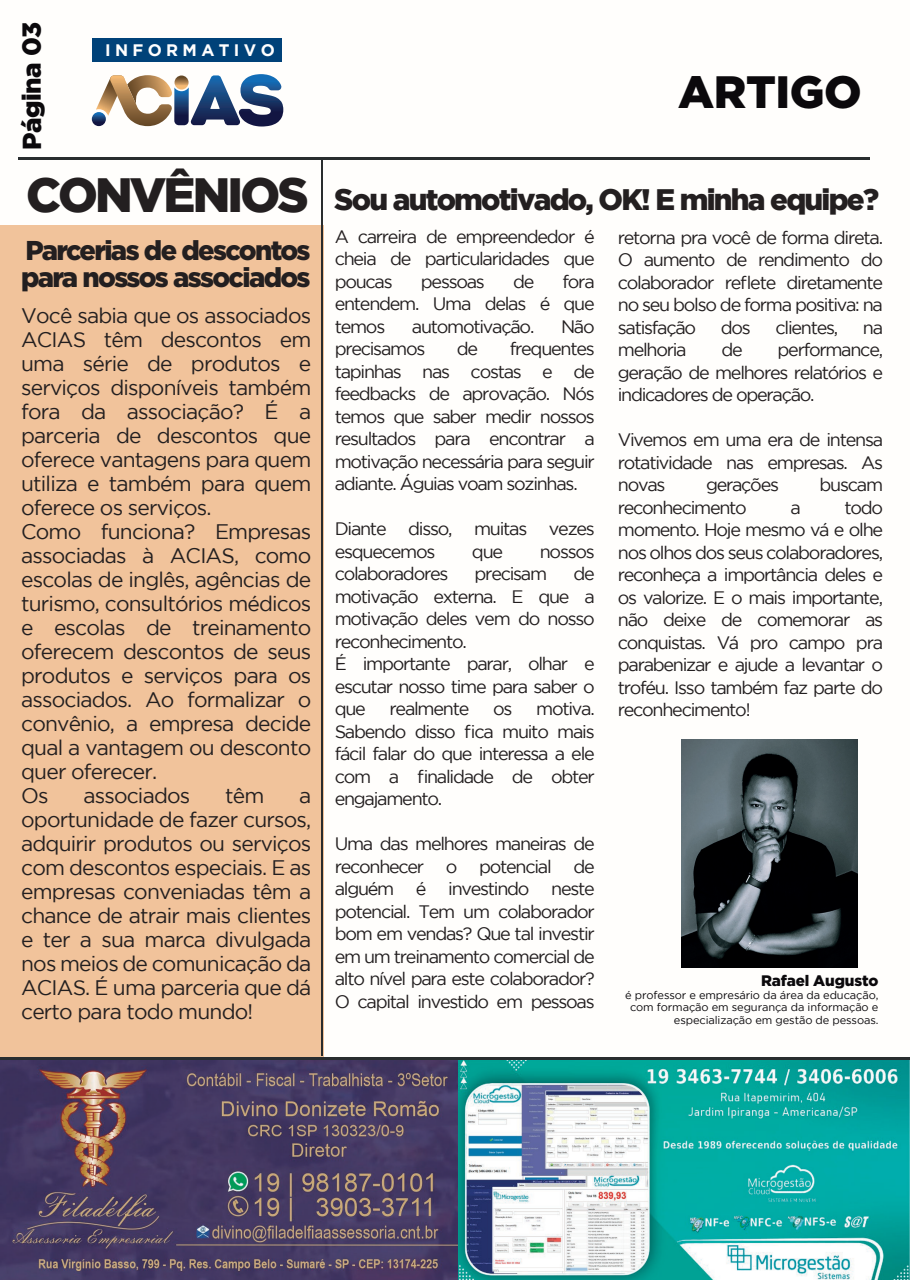
<style>
.page{position:relative;width:910px;height:1280px;background:#fff}
.page>*{position:absolute;margin:0;border:0;box-sizing:border-box;transform-origin:0 0}
.t1{font:900 48px "Gotham";letter-spacing:-.06em;color:#231f20}
.t2{font:900 45.3px "Gotham";letter-spacing:-.01em;color:#0b090c}
.t3{font:900 29.55px "Gotham";letter-spacing:-.06em;color:#231f20}
.t4{font:900 27.3px/27.3px "Gotham";letter-spacing:-.06em;color:#231f20}
.t5{font:900 25.95px "Gotham";letter-spacing:-.025em;color:#0b090c}
.t6{font:21px/24px "Gotham";letter-spacing:-.04em;color:#231f20}
.t7{font:18px/22.5px "Gotham";letter-spacing:-.07em;color:#231f20;text-align:justify}
.t8{font:700 16.65px "Gotham";letter-spacing:.26em;color:#fff}
.t9{font:900 15.15px "Gotham";letter-spacing:-.01em;color:#0b090c}
.t10{font:11.1px/12.5px "Gotham";letter-spacing:-.01em;color:#0b090c;text-align:right}
</style>
<div class="page">
<div style="left:1px;top:225px;width:323px;height:914px;background:#f1c39b"></div>
<img style="left:0;top:1060px;width:459px;height:220px">
<img style="left:459px;top:1060px;width:451px;height:220px">
<hr style="left:321px;top:159px;width:2px;height:896px;background:#292d2f">
<div style="left:93px;top:38px;width:189px;height:24px;background:#004279"></div>
<svg style="left:92px;top:112px;width:14px;height:14px"></svg>
<svg style="left:96px;top:74px;width:187px;height:53px"></svg>
<svg style="left:174px;top:75px;width:15px;height:15px"></svg>
<hr style="left:18px;top:157px;width:851px;height:3px;background:#292d2f">
<img style="left:681px;top:740px;width:177px;height:227px">
<hr style="left:0;top:1057px;width:910px;height:3px;background:#292d2f">
<h3 class="t5" style="left:17px;top:150px;width:130px;rotate:-90deg">Página 03</h3>
<p class="t8" style="left:105px;top:41px;width:171px">INFORMATIVO</p>
<h1 class="t1" style="left:26px;top:167px;width:284px">CONVÊNIOS</h1>
<h3 class="t4" style="left:21px;top:236px;width:291px">Parcerias de descontos para nossos associados</h3>
<p class="t6" style="left:21px;top:303px;width:292px">Você sabia que os associados<br>ACIAS têm descontos em uma série de produtos e serviços disponíveis também fora da associação? É a parceria de descontos que oferece vantagens para quem utiliza e também para quem oferece os serviços.<br>Como funciona? Empresas associadas à ACIAS, como escolas de inglês, agências de turismo, consultórios médicos e escolas de treinamento oferecem descontos de seus produtos e serviços para os associados. Ao formalizar o convênio, a empresa decide qual a vantagem ou desconto quer oferecer.<br>Os</p>
<p class="t6" style="left:83px;top:783px;width:108px">associados</p>
<p class="t6" style="left:225px;top:783px;width:41px">têm</p>
<p class="t6" style="left:21px;top:783px;width:292px;text-align:justify;text-indent:278px">a oportunidade de fazer cursos, adquirir produtos ou serviços com descontos especiais. E as empresas conveniadas têm a chance de atrair mais clientes e ter a sua marca divulgada nos meios de comunicação da ACIAS. É uma parceria que dá certo para todo mundo!</p>
<h2 class="t2" style="left:678px;top:66px;width:185px">ARTIGO</h2>
<h3 class="t3" style="left:334px;top:182px;width:546px">Sou automotivado, OK! E minha equipe?</h3>
<p class="t7" style="left:335px;top:225px;width:262px">A carreira de empreendedor é cheia de particularidades que poucas</p>
<p class="t7" style="left:335px;top:270px;width:262px;text-indent:228px">fora entendem. Uma delas é que temos</p>
<p class="t7" style="left:421px;top:270px;width:65px">pessoas</p>
<p class="t7" style="left:513px;top:270px;width:23px">de</p>
<p class="t7" style="left:412px;top:315px;width:124px">automotivação.</p>
<p class="t7" style="left:561px;top:315px;width:35px">Não</p>
<p class="t7" style="left:335px;top:337px;width:92px">precisamos</p>
<p class="t7" style="left:457px;top:337px;width:23px">de</p>
<p class="t7" style="left:335px;top:337px;width:262px;text-indent:175px">frequentes tapinhas nas costas e de feedbacks de aprovação. Nós temos que saber medir nossos resultados para encontrar a motivação necessária para seguir adiante. Águias voam sozinhas.</p>
<p class="t7" style="left:335px;top:517px;width:262px">Diante disso, muitas vezes esquecemos</p>
<p class="t7" style="left:472px;top:540px;width:33px">que</p>
<p class="t7" style="left:540px;top:540px;width:56px">nossos</p>
<p class="t7" style="left:335px;top:562px;width:115px">colaboradores</p>
<p class="t7" style="left:475px;top:562px;width:74px">precisam</p>
<p class="t7" style="left:335px;top:562px;width:262px;text-align:left;text-indent:239px">de motivação externa. E que a motivação deles vem do nosso reconhecimento.<br>É importante parar, olhar e escutar nosso time para saber o que</p>
<p class="t7" style="left:390px;top:697px;width:81px">realmente</p>
<p class="t7" style="left:493px;top:697px;width:21px">os</p>
<p class="t7" style="left:335px;top:697px;width:262px;text-indent:201px">motiva.<br>Sabendo disso fica muito mais fácil falar do que interessa a ele com a finalidade de obter engajamento.</p>
<p class="t7" style="left:335px;top:832px;width:262px">Uma das melhores maneiras de reconhecer o potencial de alguém é investindo neste potencial. Tem um colaborador bom em vendas? Que tal investir em um treinamento comercial de alto nível para este colaborador?<br>O capital investido em pessoas</p>
<p class="t7" style="left:618px;top:226px;width:267px">retorna pra você de forma direta.<br>O aumento de rendimento do colaborador reflete diretamente no seu bolso de forma positiva: na satisfação</p>
<p class="t7" style="left:721px;top:316px;width:32px">dos</p>
<p class="t7" style="left:775px;top:316px;width:64px">clientes,</p>
<p class="t7" style="left:863px;top:316px;width:22px">na</p>
<p class="t7" style="left:618px;top:338px;width:267px;text-indent:160px">performance, geração de melhores relatórios e indicadores de operação.</p>
<p class="t7" style="left:618px;top:428px;width:267px">Vivemos em uma era de intensa rotatividade nas empresas. As novas</p>
<p class="t7" style="left:618px;top:338px;width:70px">melhoria</p>
<p class="t7" style="left:721px;top:338px;width:23px">de</p>
<p class="t7" style="left:706px;top:473px;width:75px">gerações</p>
<p class="t7" style="left:820px;top:473px;width:65px">buscam</p>
<p class="t7" style="left:618px;top:496px;width:131px">reconhecimento</p>
<p class="t7" style="left:790px;top:496px;width:12px">a</p>
<p class="t7" style="left:618px;top:496px;width:267px;text-indent:227px">todo momento. Hoje mesmo vá e olhe nos olhos dos seus colaboradores, reconheça a importância deles e os valorize. E o mais importante, não deixe de comemorar as conquistas. Vá pro campo pra parabenizar e ajude a levantar o troféu. Isso também faz parte do reconhecimento!</p>
<p class="t9" style="left:761px;top:972px;width:119px">Rafael Augusto</p>
<p class="t10" style="left:625px;top:988px;width:255px">é professor e empresário da área da educação, com formação em segurança da informação e especialização em gestão de pessoas.</p>
</div>
